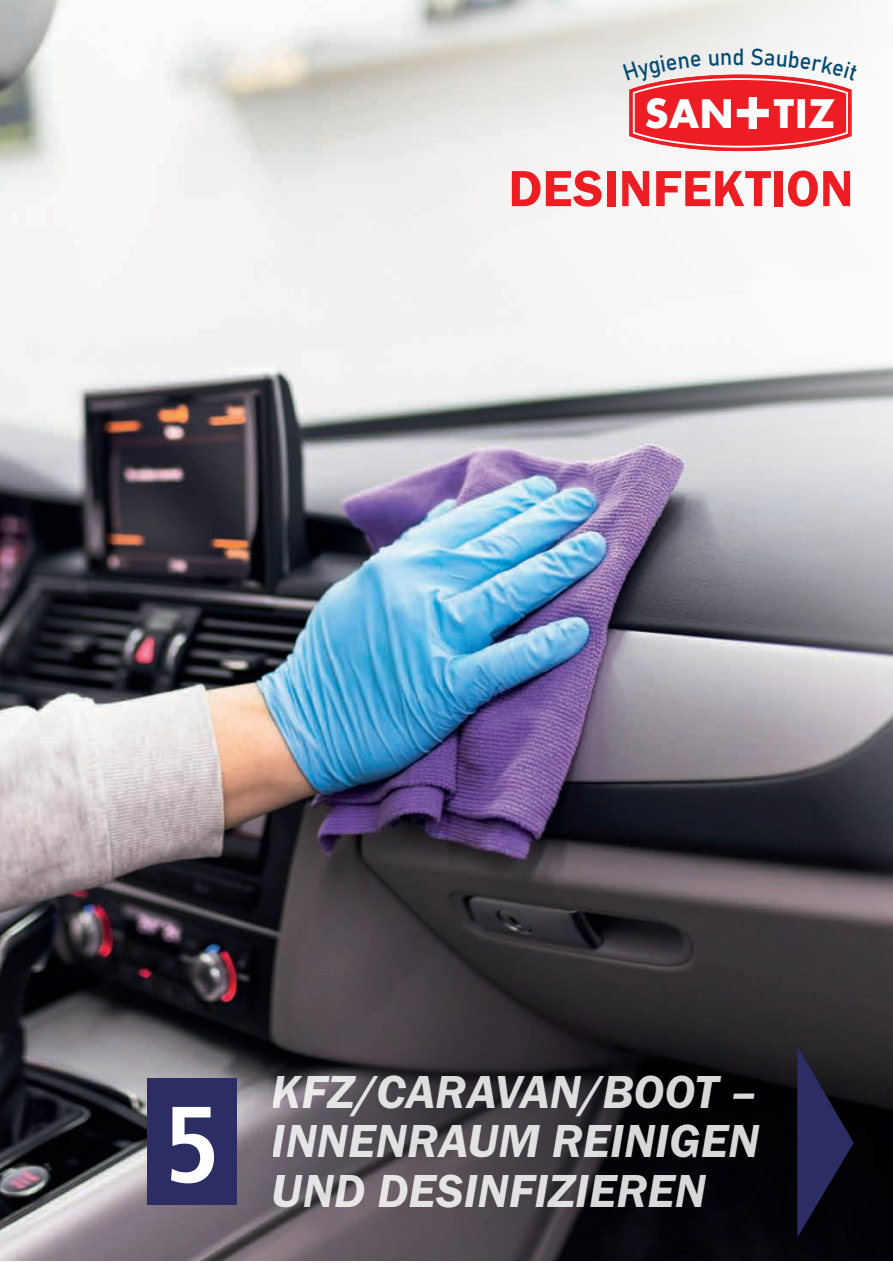
<style>
.page{position:relative;width:893px;height:1263px;background:#fff}
.page>*{position:absolute;margin:0;border:0;box-sizing:border-box;transform-origin:0 0}
.t1{font:700 condensed 108px "Frutiger";color:#fff}
.t2{font:52.5px "Franklin Gothic URW Dem";color:#ee1d23}
.t3{font:48px/49.5px "Franklin Gothic URW Dem Ita";color:#fff;text-align:justify}
.t4{font:700 38.4px "AG Futura";letter-spacing:.02em;color:#fff}
.t5{font:23.25px "Bahnschrift";color:#014b74;scale:.95 1}
</style>
<div class="page">
<img style="left:0;top:0;width:893px;height:1261px">
<div style="left:148px;top:1078px;width:89px;height:127px;background:#2c2d65"></div>
<svg style="left:797px;top:1046px;width:57px;height:191px;background:#1c1c3a"></svg>
<svg style="left:623px;top:48px;width:235px;height:103px"></svg>
<p class="t5" style="left:732px;top:42px;width:14px">d</p>
<p class="t4" style="left:645px;top:88px;width:192px">SAN TIZ</p>
<p class="t2" style="left:508px;top:156px;width:347px">DESINFEKTION</p>
<p class="t1" style="left:164px;top:1081px;width:58px">5</p>
<p class="t3" style="left:272px;top:1066px;width:489px">KFZ/CARAVAN/BOOT – INNENRAUM REINIGEN UND DESINFIZIEREN</p>
</div>
